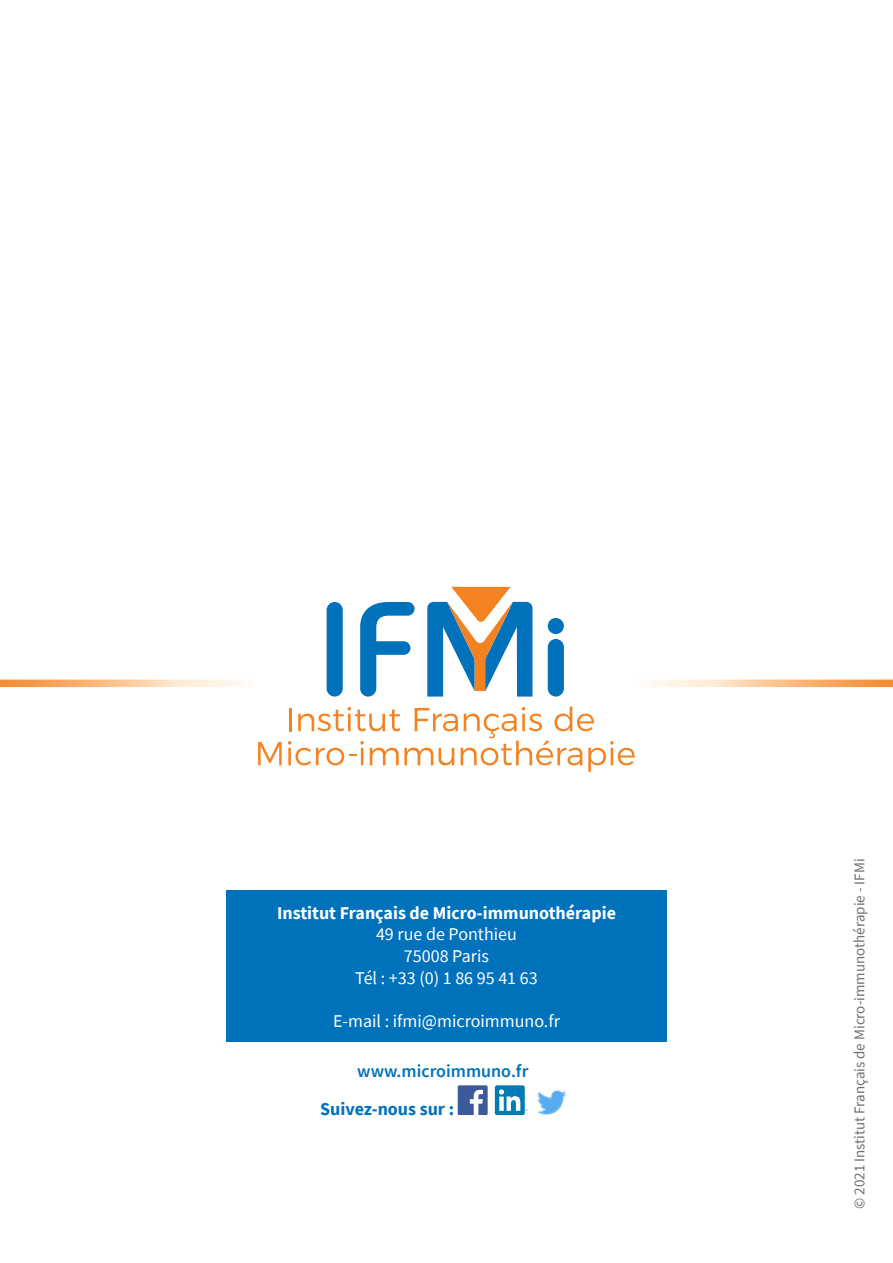
<style>
.page{position:relative;width:893px;height:1263px;background:#fff}
.page>*{position:absolute;margin:0;border:0;box-sizing:border-box;transform-origin:0 0}
.t1{font:18px/21.6px "Source Sans Pro";color:#fff;text-align:center}
.t2{font:700 18px "Source Sans Pro";color:#fff}
.t3{font:600 18px "Source Sans Pro";color:#0072bc}
.t4{font:700 18px "Source Sans Pro";color:#0072bc}
.t5{font:15px "Source Sans Pro";color:#6d6e71}
</style>
<div class="page">
<div style="left:548px;top:639px;width:16px;height:57px;background:#0072bc;border-radius:8px"></div>
<svg style="left:360px;top:602px;width:54px;height:94px"></svg>
<div style="left:548px;top:618px;width:16px;height:16px;background:#0072bc;border-radius:50%"></div>
<div style="left:327px;top:602px;width:16px;height:94px;background:#0072bc;border-radius:8px"></div>
<svg style="left:427px;top:587px;width:105px;height:109px"></svg>
<svg style="left:258px;top:742px;width:24px;height:23px"></svg>
<svg style="left:288px;top:706px;width:347px;height:66px"></svg>
<svg style="left:0;top:679px;width:244px;height:8px;background:#fcca9f"></svg>
<svg style="left:649px;top:679px;width:244px;height:8px;background:#fcca9e"></svg>
<div style="left:226px;top:890px;width:440px;height:152px;background:#0072bc"></div>
<div style="left:458px;top:1086px;width:30px;height:29px;background:#3c5a99;border-radius:2px"></div>
<svg style="left:470px;top:1090px;width:13px;height:25px"></svg>
<div style="left:495px;top:1086px;width:30px;height:29px;background:#007bb6;border-radius:2px"></div>
<svg style="left:499px;top:1089px;width:28px;height:22px"></svg>
<img style="left:537px;top:1090px;width:30px;height:26px">
<p class="t2" style="left:277px;top:904px;width:340px">Institut Français de Micro-immunothérapie</p>
<p class="t1" style="left:355px;top:923px;width:184px">49 rue de Ponthieu<br>75008 Paris<br>Tél : +33 (0) 1 86 95 41 63</p>
<p class="t1" style="left:333px;top:1010px;width:228px">E-mail : ifmi@microimmuno.fr</p>
<p class="t3" style="left:357px;top:1060px;width:173px">www.microimmuno.fr</p>
<p class="t4" style="left:320px;top:1100px;width:135px">Suivez-nous sur :</p>
<p class="t5" style="left:850px;top:1209px;width:352px;rotate:-90deg">© 2021 Institut Français de Micro-immunothérapie - IFMi</p>
</div>
